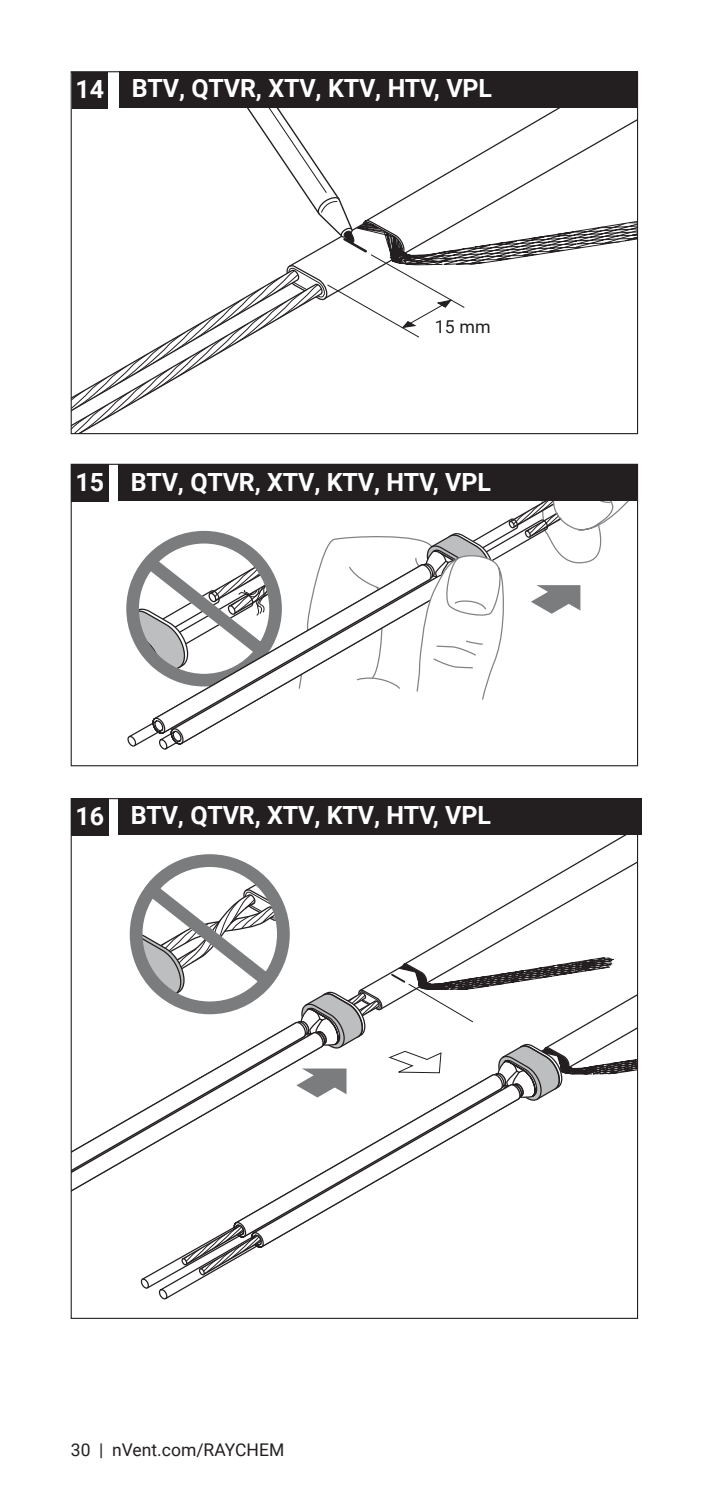
<style>
.page{position:relative;width:709px;height:1489px;background:#fff}
.page>*{position:absolute;margin:0;border:0;box-sizing:border-box;transform-origin:0 0}
.t1{font:700 25px "Roboto";letter-spacing:-.01em;color:#fff}
.t2{font:17.75px "Roboto";color:#231f20}
.t3{font:17.5px "Roboto";color:#231f20}
.s1{font-size:26.75px}
</style>
<div class="page">
<svg style="left:140px;top:1204px;width:197px;height:95px"></svg>
<svg style="left:181px;top:1223px;width:81px;height:52px"></svg>
<div style="left:199px;top:1267px;width:6px;height:8px;border:1px solid #231f20;border-radius:2px"></div>
<svg style="left:140px;top:1195px;width:189px;height:20px"></svg>
<svg style="left:465px;top:257px;width:59px;height:8px"></svg>
<svg style="left:465px;top:108px;width:171px;height:149px"></svg>
<svg style="left:73px;top:73px;width:392px;height:359px"></svg>
<div style="left:119px;top:71px;width:519px;height:37px;background:#231f20"></div>
<div style="left:72px;top:72px;width:35px;height:36px;background:#231f20"></div>
<svg style="left:159px;top:530px;width:90px;height:15px"></svg>
<svg style="left:152px;top:545px;width:104px;height:6px"></svg>
<svg style="left:126px;top:551px;width:172px;height:199px"></svg>
<svg style="left:298px;top:500px;width:338px;height:200px"></svg>
<div style="left:71px;top:464px;width:38px;height:37px;background:#231f20"></div>
<div style="left:118px;top:464px;width:520px;height:36px;background:#231f20"></div>
<div style="left:118px;top:798px;width:523px;height:37px;background:#231f20"></div>
<div style="left:71px;top:798px;width:38px;height:38px;background:#231f20"></div>
<svg style="left:71px;top:837px;width:566px;height:358px"></svg>
<p class="t1" style="left:76px;top:78px;width:418px">14 BTV, QTVR, XTV, KTV, HTV, VPL</p>
<p class="t2" style="left:435px;top:314px;width:57px">15 mm</p>
<p class="t1" style="left:76px;top:471px;width:417px">15<span class="s1">8</span> BTV, QTVR, XTV, KTV, HTV, VPL</p>
<p class="t1" style="left:75px;top:804px;width:417px">16 BTV, QTVR, XTV, KTV, HTV, VPL</p>
<p class="t3" style="left:71px;top:1441px;width:215px">30 | nVent.com/RAYCHEM</p>
</div>
